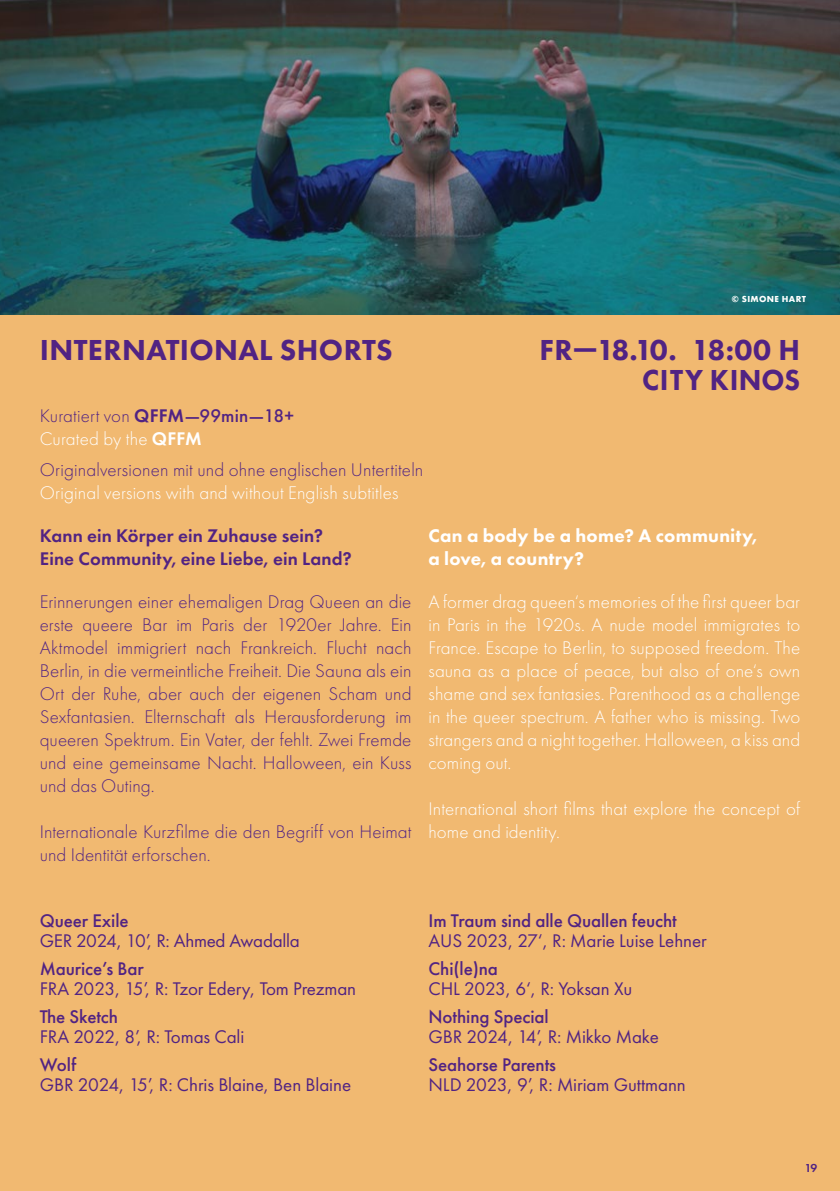
<style>
.page{position:relative;width:840px;height:1191px;background:#fff}
.page>*{position:absolute;margin:0;border:0;box-sizing:border-box;transform-origin:0 0}
.t1{font:800 30px/30px "Futura PT";letter-spacing:.01em;color:#512383;text-align:right}
.t2{font:300 19px/23px "Futura PT";letter-spacing:.005em;color:#512383}
.t3{font:300 19px/23px "Futura PT";letter-spacing:.005em;color:#fff;text-align:justify}
.t4{font:19px "Futura PT";letter-spacing:-.005em;color:#512383}
.t5{font:500 19px "Futura PT";letter-spacing:-.005em;color:#512383}
.t6{font:600 19px/23px "Futura PT";letter-spacing:.005em;color:#512383}
.t7{font:800 19px/23px "Futura PT";letter-spacing:.01em;color:#fff}
.t8{font:600 12px "Futura PT";color:#512383}
.t9{font:700 8px "Futura";letter-spacing:.04em;color:#fff}
.s1{font-weight:600}
.s2{font-weight:500}
.s3{color:#fff}
.s4{font-weight:600;color:#fff}
</style>
<div class="page">
<div style="left:0;top:0;width:839px;height:1191px;background:#f1b971"></div>
<hr style="left:0;top:0;width:1px;height:1191px;background:#512383">
<img style="left:0;top:0;width:839px;height:315px">
<h1 class="t1" style="left:40px;top:335px;width:354px">INTERNATIONAL SHORTS</h1>
<p class="t2" style="left:40px;top:404px;width:255px">Kuratiert von <span class="s1">QFFM</span><span class="s2">—99min—18+<br></span><span class="s3">Curated by the</span> <span class="s4">QFFM</span></p>
<p class="t2" style="left:40px;top:459px;width:385px">Originalversionen mit und ohne englischen Untertiteln</p>
<p class="t3" style="left:40px;top:482px;width:360px">Original versions with and without English subtitles</p>
<p class="t9" style="left:731px;top:293px;width:76px">© SIMONE HART</p>
<h1 class="t1" style="left:539px;top:335px;width:262px">FR—18.10. 18:00 H<br>CITY KINOS</h1>
<p class="t6" style="left:40px;top:524px;width:313px">Kann ein Körper ein Zuhause sein?<br>Eine Community, eine Liebe, ein Land?</p>
<p class="t2" style="left:40px;top:590px;width:373px;text-align:justify">Erinnerungen einer ehemaligen Drag Queen an die erste queere Bar im Paris der 1920er Jahre. Ein Aktmodel immigriert nach Frankreich. Flucht nach Berlin, in die vermeintliche Freiheit. Die Sauna als ein Ort der Ruhe, aber auch der eigenen Scham und Sexfantasien. Elternschaft als Herausforderung im queeren Spektrum. Ein Vater, der fehlt. Zwei Fremde und eine gemeinsame Nacht. Halloween, ein Kuss und das Outing.</p>
<p class="t2" style="left:40px;top:820px;width:373px">Internationale Kurzfilme die den Begriff von Heimat und Identität erforschen.</p>
<p class="t7" style="left:428px;top:524px;width:330px">Can a body be a home? A community, a love, a country?</p>
<p class="t3" style="left:428px;top:590px;width:373px">A former drag queen‘s memories of the first queer bar in Paris in the 1920s. A nude model immigrates to France. Escape to Berlin, to supposed freedom. The sauna as a place of peace, but also of one‘s own shame and sex fantasies. Parenthood as a challenge in the queer spectrum. A father who is missing. Two strangers and a night together. Halloween, a kiss and coming out.</p>
<p class="t3" style="left:428px;top:797px;width:373px">International short films that explore the concept of home and identity.</p>
<p class="t5" style="left:40px;top:909px;width:90px">Queer Exile</p>
<p class="t4" style="left:40px;top:929px;width:261px">GER 2024, 10’, R: Ahmed Awadalla</p>
<p class="t5" style="left:40px;top:957px;width:105px">Maurice’s Bar</p>
<p class="t4" style="left:40px;top:977px;width:318px">FRA 2023, 15’, R: Tzor Edery, Tom Prezman</p>
<p class="t5" style="left:40px;top:1005px;width:80px">The Sketch</p>
<p class="t4" style="left:40px;top:1025px;width:206px">FRA 2022, 8’, R: Tomas Cali</p>
<p class="t5" style="left:40px;top:1053px;width:38px">Wolf</p>
<p class="t4" style="left:40px;top:1073px;width:313px">GBR 2024, 15’, R: Chris Blaine, Ben Blaine</p>
<p class="t5" style="left:428px;top:909px;width:250px">Im Traum sind alle Quallen feucht</p>
<p class="t4" style="left:428px;top:929px;width:279px">AUS 2023, 27‘, R: Marie Luise Lehner</p>
<p class="t5" style="left:428px;top:957px;width:71px">Chi(le)na</p>
<p class="t4" style="left:428px;top:977px;width:205px">CHL 2023, 6‘, R: Yoksan Xu</p>
<p class="t5" style="left:428px;top:1005px;width:122px">Nothing Special</p>
<p class="t4" style="left:428px;top:1025px;width:232px">GBR 2024, 14’, R: Mikko Make</p>
<p class="t5" style="left:428px;top:1053px;width:129px">Seahorse Parents</p>
<p class="t4" style="left:428px;top:1073px;width:259px">NLD 2023, 9’, R: Miriam Guttmann</p>
<p class="t8" style="left:804px;top:1160px;width:14px">19</p>
</div>
